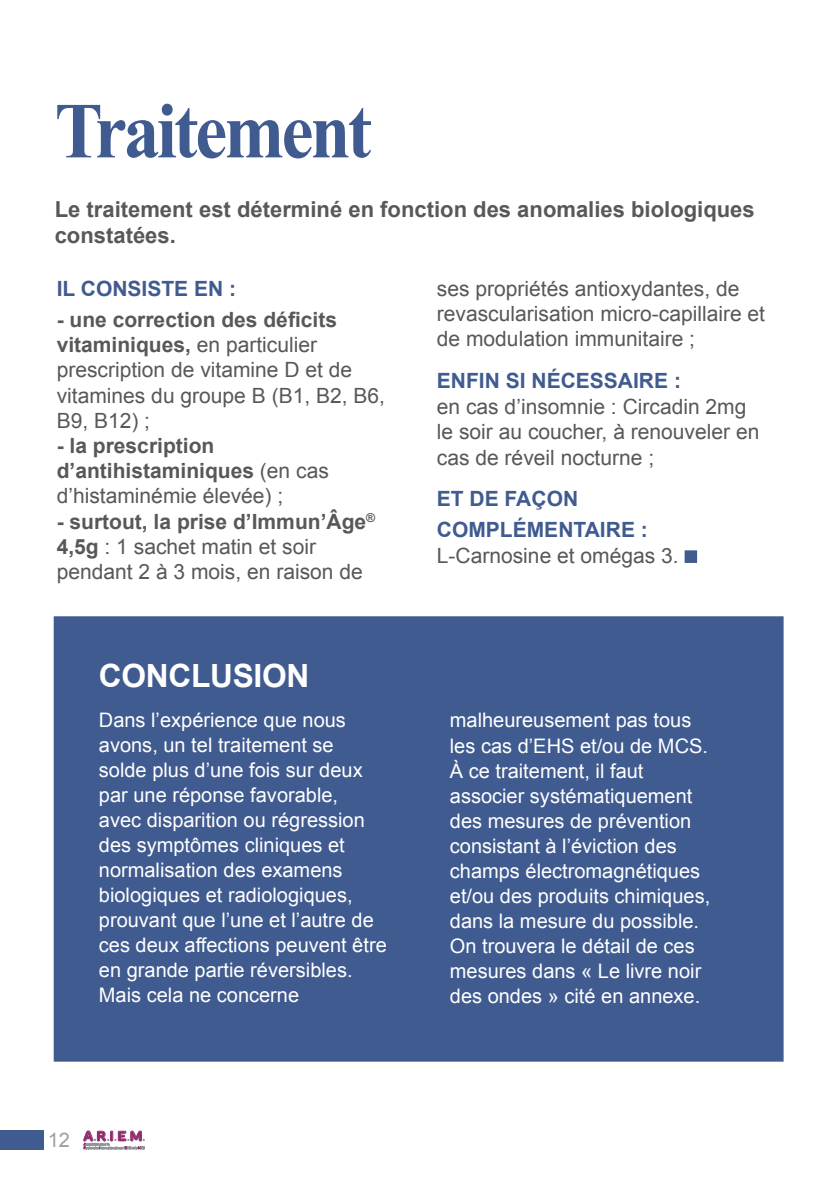
<style>
.page{position:relative;width:840px;height:1191px;background:#fff}
.page>*{position:absolute;margin:0;border:0;box-sizing:border-box;transform-origin:0 0}
.t1{font:700 79.2px "Times New Roman";letter-spacing:-.04em;color:#405b90;scale:.91 1}
.t2{font:700 32px "Arial";letter-spacing:-.01em;color:#fff}
.t3{font:700 22px/26.4px "Arial";color:#57585a}
.t4{font:21px/25.2px "Arial";color:#57585a}
.t5{font:700 21px/25.2px "Arial";color:#57585a}
.t6{font:700 21px/30.8px "Arial";color:#405b90}
.t7{font:20px/25px "Arial";color:#fff}
.t8{font:700 13.8px "TT Rounds Neue Trial";color:#8e2c6c}
.s1{font-weight:700}
.s2{font-weight:400}
.s3{font-family:"Arial";font-weight:400;font-size:20px;color:#9d9fa2}
</style>
<div class="page">
<div style="left:0;top:1130px;width:44px;height:19px;background:#405b90"></div>
<svg style="left:84px;top:1130px;width:61px;height:19px"></svg>
<div style="left:54px;top:616px;width:729px;height:445px;background:#405b90;border:2px solid #405b90"></div>
<div style="left:684px;top:550px;width:12px;height:13px;background:#405b90;border:2px solid #405b90"></div>
<h1 class="t1" style="left:55px;top:76px;width:349px">Traitement</h1>
<p class="t3" style="left:55px;top:196px;width:701px">Le traitement est déterminé en fonction des anomalies biologiques constatées.</p>
<p class="t6" style="left:57px;top:274px;width:181px">IL CONSISTE EN :</p>
<p class="t4" style="left:57px;top:307px;width:329px"><span class="s1">- une correction des déficits vitaminiques,</span> en particulier prescription de vitamine D et de vitamines du groupe B (B1, B2, B6,<br>B9, B12) ;</p>
<p class="t5" style="left:57px;top:434px;width:273px">- la prescription d’antihistaminiques <span class="s2">(en cas d’histaminémie élevée) ;</span></p>
<p class="t4" style="left:57px;top:509px;width:320px"><span class="s1">- surtout, la prise d’Immun’Âge</span><sup>®<br></sup><span class="s1">4,5g</span> : 1 sachet matin et soir pendant 2 à 3 mois, en raison de</p>
<p class="t4" style="left:436px;top:276px;width:329px">ses propriétés antioxydantes, de revascularisation micro-capillaire et de modulation immunitaire ;</p>
<p class="t6" style="left:436px;top:366px;width:245px">ENFIN SI NÉCESSAIRE :</p>
<p class="t4" style="left:436px;top:394px;width:324px">en cas d’insomnie : Circadin 2mg le soir au coucher, à renouveler en cas de réveil nocturne ;</p>
<p class="t6" style="left:436px;top:484px;width:212px">ET DE FAÇON<br>COMPLÉMENTAIRE :</p>
<p class="t4" style="left:436px;top:543px;width:243px">L-Carnosine et omégas 3.</p>
<h2 class="t2" style="left:99px;top:654px;width:212px">CONCLUSION</h2>
<p class="t7" style="left:99px;top:707px;width:289px">Dans l’expérience que nous avons, un tel traitement se<br>solde plus d’une fois sur deux par une réponse favorable,<br>avec disparition ou régression des symptômes cliniques et normalisation des examens biologiques et radiologiques, prouvant que l’une et l’autre de ces deux affections peuvent être en grande partie réversibles.<br>Mais cela ne concerne</p>
<p class="t7" style="left:449px;top:707px;width:262px">malheureusement pas tous les cas d’EHS et/ou de MCS.<br>À ce traitement, il faut associer systématiquement des mesures de prévention consistant à l’éviction des champs électromagnétiques et/ou des produits chimiques, dans la mesure du possible.<br>On trouvera le détail de ces mesures dans « Le livre noir des ondes » cité en annexe.</p>
<p class="t8" style="left:48px;top:1126px;width:96px"><span class="s3">12</span> A R I E M</p>
</div>
